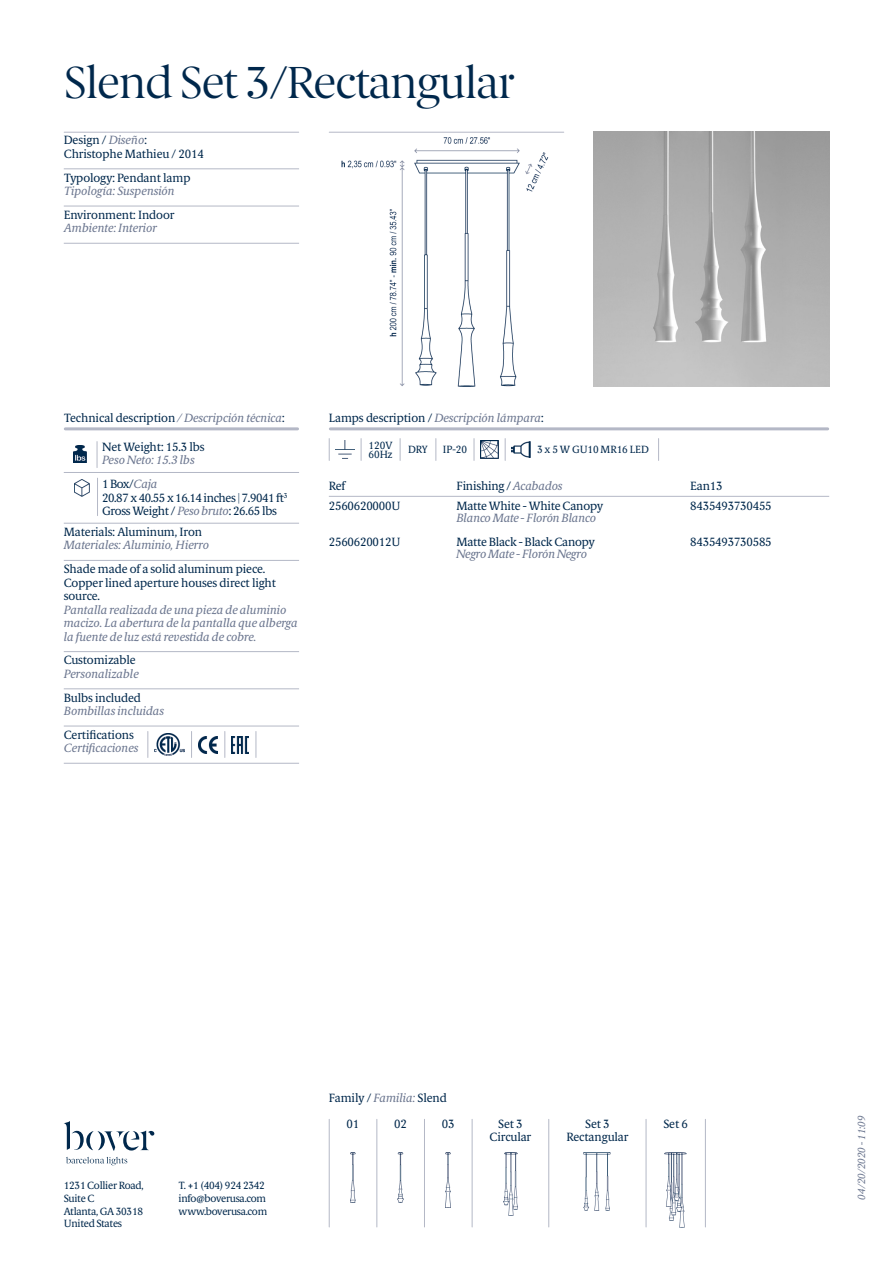
<style>
.page{position:relative;width:893px;height:1263px;background:#fff}
.page>*{position:absolute;margin:0;border:0;box-sizing:border-box;transform-origin:0 0}
.Nom{font:45px "Berlingske Serif";letter-spacing:-.025em;color:#00284c}
.Text_línia_inferior{font:italic 12px/13.5px "Berlingske Serif Tx";letter-spacing:-.01em;color:#6b768f}
.Text_línia_inferior-2{font:12px/13.5px "Berlingske Serif Tx";letter-spacing:-.01em;color:#00284c}
.Acabats{font:12px "Berlingske Serif Tx";letter-spacing:-.02em;color:#00284c}
.Text_línia_inferior-3{font:12px/13.5px "Berlingske Serif Tx";letter-spacing:-.035em;color:#00284c}
.Acabats-2{font:italic 12px "Berlingske Serif Tx";letter-spacing:-.02em;color:#6b768f}
.Info_tècnica{font:10.5px/12.8px "Berlingske Serif Tx";letter-spacing:-.025em;color:#00284c}
.t1{font:italic 10.5px "Berlingske Serif Tx";letter-spacing:-.01em;color:#6b768f}
.s1{font-style:italic;color:#6b768f}
.s2{font-style:normal;color:#00284c}
</style>
<div class="page">
<hr style="left:64px;top:168px;width:235px;height:1px;background:#b4b8c6">
<hr style="left:64px;top:206px;width:235px;height:1px;background:#b4b8c6">
<hr style="left:64px;top:243px;width:235px;height:1px;background:#b4b8c6">
<hr style="left:64px;top:132px;width:235px;height:1px;background:#b4b8c6">
<hr style="left:329px;top:132px;width:235px;height:1px;background:#b4b8c6">
<img style="left:342px;top:137px;width:207px;height:250px">
<hr style="left:64px;top:472px;width:235px;height:1px;background:#b4b8c6">
<hr style="left:64px;top:523px;width:235px;height:1px;background:#b4b8c6">
<hr style="left:64px;top:560px;width:235px;height:1px;background:#b4b8c6">
<hr style="left:64px;top:651px;width:235px;height:1px;background:#b4b8c6">
<hr style="left:64px;top:688px;width:235px;height:1px;background:#b4b8c6">
<hr style="left:64px;top:726px;width:235px;height:1px;background:#b4b8c6">
<hr style="left:64px;top:763px;width:235px;height:1px;background:#b4b8c6">
<img style="left:74px;top:446px;width:13px;height:17px">
<svg style="left:97px;top:442px;width:1px;height:26px"></svg>
<img style="left:74px;top:480px;width:15px;height:17px">
<hr style="left:97px;top:478px;width:1px;height:38px;background:#b4b8c6">
<svg style="left:147px;top:731px;width:1px;height:26px"></svg>
<img style="left:155px;top:733px;width:29px;height:23px">
<svg style="left:191px;top:731px;width:1px;height:26px"></svg>
<img style="left:199px;top:737px;width:19px;height:17px">
<svg style="left:224px;top:731px;width:1px;height:26px"></svg>
<img style="left:232px;top:737px;width:17px;height:16px">
<svg style="left:256px;top:731px;width:1px;height:26px"></svg>
<hr style="left:65px;top:427px;width:233px;height:3px;background:#b4b8c6">
<hr style="left:330px;top:427px;width:498px;height:3px;background:#b4b8c6">
<hr style="left:329px;top:1119px;width:1px;height:108px;background:#b4b8c6">
<hr style="left:376px;top:1119px;width:1px;height:108px;background:#b4b8c6">
<hr style="left:424px;top:1119px;width:1px;height:108px;background:#b4b8c6">
<hr style="left:472px;top:1119px;width:1px;height:108px;background:#b4b8c6">
<hr style="left:548px;top:1119px;width:1px;height:108px;background:#b4b8c6">
<hr style="left:705px;top:1119px;width:1px;height:108px;background:#b4b8c6">
<hr style="left:646px;top:1119px;width:1px;height:108px;background:#b4b8c6">
<img style="left:350px;top:1152px;width:6px;height:51px">
<img style="left:446px;top:1152px;width:5px;height:56px">
<img style="left:398px;top:1152px;width:6px;height:50px">
<img style="left:503px;top:1152px;width:15px;height:63px">
<img style="left:665px;top:1152px;width:22px;height:75px">
<img style="left:584px;top:1152px;width:27px;height:58px">
<svg style="left:474px;top:439px;width:1px;height:21px"></svg>
<svg style="left:505px;top:439px;width:1px;height:21px"></svg>
<svg style="left:435px;top:439px;width:1px;height:21px"></svg>
<svg style="left:400px;top:439px;width:1px;height:21px"></svg>
<svg style="left:361px;top:439px;width:1px;height:21px"></svg>
<svg style="left:658px;top:439px;width:1px;height:21px"></svg>
<img style="left:512px;top:441px;width:19px;height:17px">
<img style="left:481px;top:441px;width:17px;height:17px">
<svg style="left:329px;top:439px;width:1px;height:21px"></svg>
<img style="left:336px;top:440px;width:18px;height:19px">
<img style="left:594px;top:132px;width:235px;height:255px">
<svg style="left:66px;top:1157px;width:61px;height:8px"></svg>
<svg style="left:64px;top:1121px;width:90px;height:29px"></svg>
<hr style="left:329px;top:496px;width:500px;height:1px;background:#b4b8c6">
<p class="Nom" style="left:64px;top:53px;width:452px">Slend Set 3/Rectangular</p>
<p class="Text_línia_inferior-2" style="left:64px;top:133px;width:142px">Design / <span class="s1">Diseño</span>:<br>Christophe Mathieu / 2014</p>
<p class="Text_línia_inferior-2" style="left:64px;top:171px;width:128px">Typology: Pendant lamp<br><span class="s1">Tipología: Suspensión</span></p>
<p class="Text_línia_inferior-2" style="left:64px;top:208px;width:112px">Environment: Indoor<br><span class="s1">Ambiente: Interior</span></p>
<p class="Text_línia_inferior-2" style="left:64px;top:411px;width:222px">Technical description <span class="s1">/ Descripción técnica</span>:</p>
<p class="Text_línia_inferior-2" style="left:329px;top:411px;width:216px">Lamps description / <span class="s1">Descripción lámpara</span>:</p>
<p class="Text_línia_inferior-2" style="left:102px;top:440px;width:104px">Net Weight: 15.3 lbs<br><span class="s1">Peso Neto: 15.3 lbs</span></p>
<p class="Text_línia_inferior-3" style="left:102px;top:477px;width:187px">1 Box/<span class="s1">Caja<br></span>20.87 x 40.55 x 16.14 inches | 7.9041 ft<sup>3<br></sup>Gross Weight / <span class="s1">Peso bruto</span>: 26.65 lbs</p>
<p class="Text_línia_inferior" style="left:64px;top:525px;width:147px"><span class="s2">Materials: Aluminum, Iron<br></span>Materiales: Aluminio, Hierro</p>
<p class="Text_línia_inferior" style="left:64px;top:562px;width:236px"><span class="s2">Shade made of a solid aluminum piece.<br>Copper lined aperture houses direct light source.<br></span>Pantalla realizada de una pieza de aluminio macizo. La abertura de la pantalla que alberga la fuente de luz está revestida de cobre.</p>
<p class="Text_línia_inferior" style="left:64px;top:653px;width:77px"><span class="s2">Customizable<br></span>Personalizable</p>
<p class="Text_línia_inferior" style="left:64px;top:691px;width:102px"><span class="s2">Bulbs included<br></span>Bombillas incluidas</p>
<p class="Text_línia_inferior" style="left:64px;top:728px;width:76px"><span class="s2">Certifications<br></span>Certificaciones</p>
<p class="Info_tècnica" style="left:369px;top:439px;width:25px">120V</p>
<p class="Info_tècnica" style="left:369px;top:448px;width:26px">60Hz</p>
<p class="Info_tècnica" style="left:408px;top:443px;width:21px">DRY</p>
<p class="Info_tècnica" style="left:443px;top:443px;width:26px">IP-20</p>
<p class="Info_tècnica" style="left:537px;top:443px;width:113px">3 x 5 W GU10 MR16 LED</p>
<p class="Acabats" style="left:329px;top:477px;width:18px">Ref</p>
<p class="Acabats" style="left:456px;top:477px;width:108px">Finishing / <span class="s1">Acabados</span></p>
<p class="Acabats" style="left:690px;top:477px;width:34px">Ean13</p>
<p class="Acabats" style="left:329px;top:497px;width:73px">2560620000U</p>
<p class="Acabats" style="left:456px;top:497px;width:148px">Matte White - White Canopy</p>
<p class="Acabats" style="left:690px;top:497px;width:83px">8435493730455</p>
<p class="Acabats-2" style="left:456px;top:509px;width:141px">Blanco Mate - Florón Blanco</p>
<p class="Acabats" style="left:329px;top:533px;width:73px">2560620012U</p>
<p class="Acabats" style="left:456px;top:533px;width:140px">Matte Black - Black Canopy</p>
<p class="Acabats" style="left:690px;top:533px;width:83px">8435493730585</p>
<p class="Acabats-2" style="left:456px;top:545px;width:132px">Negro Mate - Florón Negro</p>
<p class="Info_tècnica" style="left:64px;top:1179px;width:81px">1231 Collier Road,<br>Suite C<br>Atlanta, GA 30318<br>United States</p>
<p class="Info_tècnica" style="left:179px;top:1179px;width:90px">T. +1 (404) 924 2342 info@boverusa.com www.boverusa.com</p>
<p class="Text_línia_inferior-2" style="left:329px;top:1091px;width:119px">Family / <span class="s1">Familia:</span> Slend</p>
<p class="Text_línia_inferior-2" style="left:347px;top:1117px;width:14px">01</p>
<p class="Text_línia_inferior-2" style="left:394px;top:1117px;width:14px">02</p>
<p class="Text_línia_inferior-2" style="left:442px;top:1117px;width:14px">03</p>
<p class="Text_línia_inferior-2" style="left:498px;top:1117px;width:26px">Set 3</p>
<p class="Text_línia_inferior-2" style="left:663px;top:1117px;width:26px">Set 6</p>
<p class="Text_línia_inferior-2" style="left:490px;top:1130px;width:43px">Circular</p>
<p class="Text_línia_inferior-2" style="left:566px;top:1117px;width:64px;text-align:center">Set 3<br>Rectangular</p>
<p class="t1" style="left:854px;top:1199px;width:86px;rotate:-90deg">04/20/2020 - 11:09</p>
</div>
